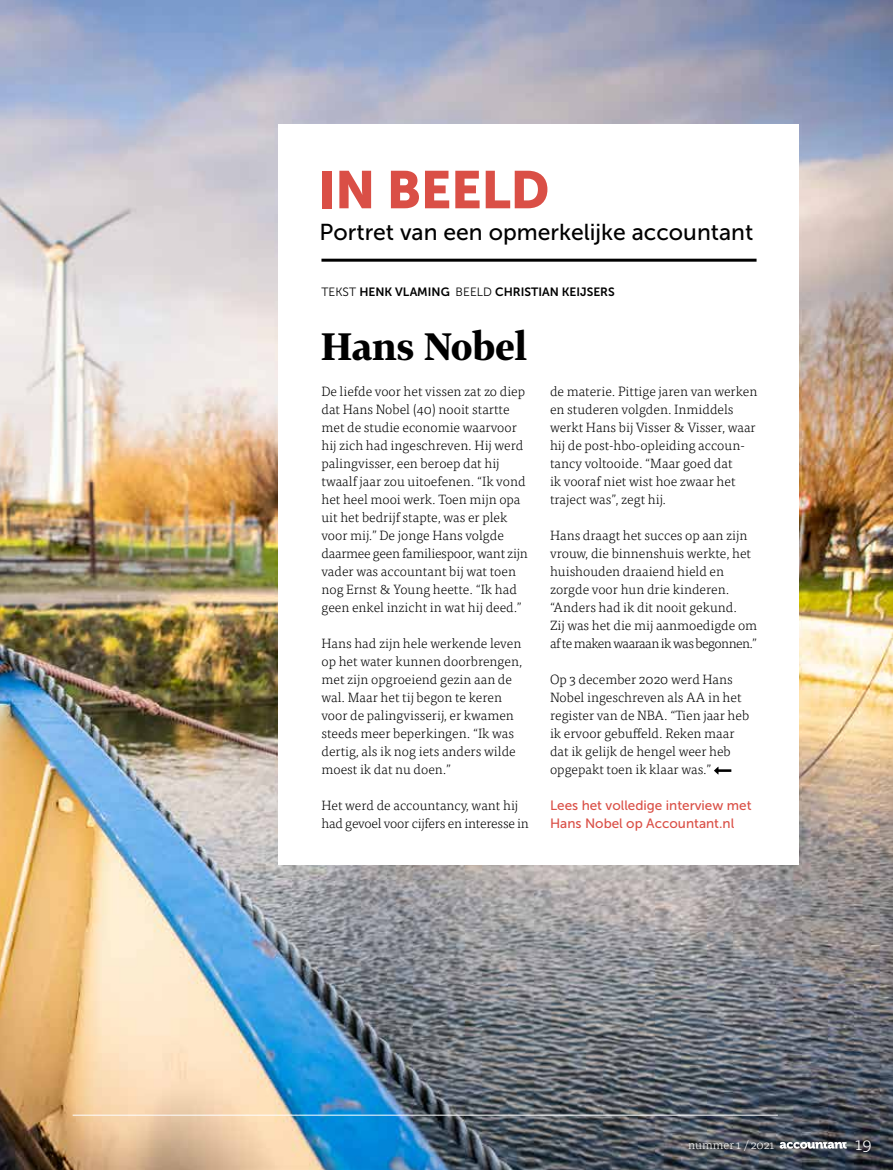
<style>
.page{position:relative;width:893px;height:1170px;background:#fff}
.page>*{position:absolute;margin:0;border:0;box-sizing:border-box;transform-origin:0 0}
.t1{font:52.5px "Museo Sans 900";letter-spacing:-.01em;color:#da4f46}
.t2{font:500 37.5px "Tabac G2";letter-spacing:-.01em;color:#000}
.t3{font:22.95px "Museo Sans 500";color:#000}
.t4{font:300 18px "Tisa Pro";color:#fff}
.t5{font:300 13.5px/18px "Tisa Pro";color:#000}
.t6{font:13.5px/18px "Museo Sans 500";color:#da4f46}
.t7{font:12px "Museo Sans 700";color:#000}
.t8{font:300 12px "Tisa Pro";color:#fff}
.s1{font-family:"Museo Sans 300"}
</style>
<div class="page">
<img style="left:0;top:0;width:893px;height:1169px">
<svg style="left:780px;top:1141px;width:67px;height:7px"></svg>
<hr style="left:73px;top:1114px;width:705px;height:1px;background:#fff">
<div style="left:279px;top:124px;width:520px;height:740px;background:#fff"></div>
<svg style="left:714px;top:766px;width:17px;height:8px"></svg>
<hr style="left:321px;top:259px;width:435px;height:3px;background:#000">
<h1 class="t1" style="left:317px;top:160px;width:233px">IN BEELD</h1>
<h3 class="t3" style="left:320px;top:219px;width:435px">Portret van een opmerkelijke accountant</h3>
<p class="t7" style="left:321px;top:285px;width:295px"><span class="s1">TEKST</span> HENK VLAMING <span class="s1">BEELD</span> CHRISTIAN KEIJSERS</p>
<h2 class="t2" style="left:321px;top:320px;width:208px">Hans Nobel</h2>
<p class="t5" style="left:321px;top:382px;width:208px">De liefde voor het vissen zat zo diep dat Hans Nobel (40) nooit startte met de studie economie waarvoor hij zich had ingeschreven. Hij werd palingvisser, een beroep dat hij twaalf jaar zou uitoefenen. “Ik vond het heel mooi werk. Toen mijn opa uit het bedrijf stapte, was er plek voor mij.” De jonge Hans volgde daarmee geen familiespoor, want zijn vader was accountant bij wat toen nog Ernst &amp; Young heette. “Ik had geen enkel inzicht in wat hij deed.”</p>
<p class="t5" style="left:321px;top:634px;width:202px">Hans had zijn hele werkende leven op het water kunnen doorbrengen, met zijn opgroeiend gezin aan de wal. Maar het tij begon te keren voor de palingvisserij, er kwamen steeds meer beperkingen. “Ik was dertig, als ik nog iets anders wilde moest ik dat nu doen.”</p>
<p class="t5" style="left:321px;top:796px;width:209px">Het werd de accountancy, want hij had gevoel voor cijfers en interesse in</p>
<p class="t5" style="left:550px;top:382px;width:209px">de materie. Pittige jaren van werken en studeren volgden. Inmiddels werkt Hans bij Visser &amp; Visser, waar hij de post-hbo-opleiding accoun&shy;tancy voltooide. “Maar goed dat<br>ik vooraf niet wist hoe zwaar het traject was”, zegt hij.</p>
<p class="t5" style="left:550px;top:526px;width:209px">Hans draagt het succes op aan zijn vrouw, die binnenshuis werkte, het huishouden draaiend hield en zorgde voor hun drie kinderen. “Anders had ik dit nooit gekund.<br>Zij was het die mij aanmoedigde om af te maken waaraan ik was begonnen.”</p>
<p class="t5" style="left:550px;top:670px;width:201px">Op 3 december 2020 werd Hans<br>Nobel ingeschreven als AA in het register van de NBA. “Tien jaar heb ik ervoor gebuffeld. Reken maar dat ik gelijk de hengel weer heb opgepakt toen ik klaar was.”</p>
<p class="t6" style="left:550px;top:796px;width:203px">Lees het volledige interview met<br>Hans Nobel op Accountant.nl</p>
<p class="t8" style="left:688px;top:1135px;width:88px">nummer 1 / 2021</p>
<h3 class="t4" style="left:855px;top:1130px;width:18px">19</h3>
</div>
